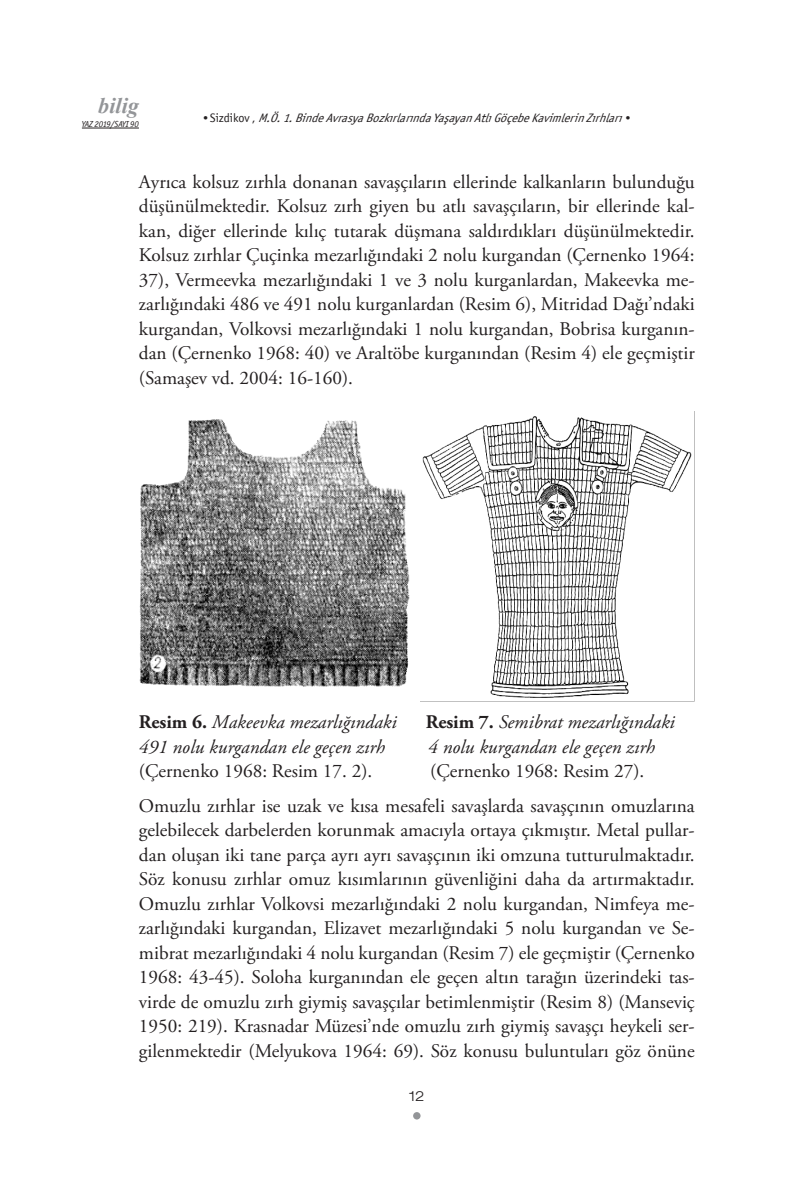
<style>
.page{position:relative;width:794px;height:1191px;background:#fff}
.page>*{position:absolute;margin:0;border:0;box-sizing:border-box;transform-origin:0 0}
.t1{font:italic 700 22.22px "Times New Roman";color:#939598}
.t2{font:19.25px/24.5px "Adobe Garamond Pro";color:#231f20;text-align:justify}
.t3{font:italic 19.25px "Adobe Garamond Pro";color:#231f20}
.t4{font:300 expanded 14px "Helvetica Neue LT Com";color:#231f20}
.t5{font:italic 12.25px "Officina San ITC";color:#231f20}
.t6{font:italic 8.75px "Officina San ITC";letter-spacing:-.02em;color:#231f20}
.s1{font-style:normal}
.s2{font-weight:700;font-style:normal}
</style>
<div class="page">
<hr style="left:82px;top:128px;width:57px;height:1px;background:#231f20">
<div style="left:413px;top:1112px;width:7px;height:7px;background:#939598;border-radius:50%"></div>
<img style="left:139px;top:419px;width:270px;height:268px">
<img style="left:422px;top:416px;width:270px;height:282px">
<p class="t1" style="left:98px;top:90px;width:42px">bilig</p>
<p class="t6" style="left:82px;top:119px;width:59px">YAZ 2019/SAYI 90</p>
<p class="t5" style="left:201px;top:111px;width:432px"><span class="s1">• S i z d i k o v ,</span> M.Ö.1.BindeAvrasyaBozkırlarındaYaşayanAtlıGöçebeKavimlerinZırhları<span class="s1">•</span></p>
<p class="t2" style="left:139px;top:170px;width:557px">Ayrıca kolsuz zırhla donanan savaşçıların ellerinde kalkanların bulunduğu düşünülmektedir. Kolsuz zırh giyen bu atlı savaşçıların, bir ellerinde kal&shy;kan, diğer ellerinde kılıç tutarak düşmana saldırdıkları düşünülmektedir.<br>Kolsuz zırhlar Çuçinka mezarlığındaki 2 nolu kurgandan (Çernenko 1964:<br>37), Vermeevka mezarlığındaki 1 ve 3 nolu kurganlardan, Makeevka me&shy;zarlığındaki 486 ve 491 nolu kurganlardan (Resim 6), Mitridad Dağı’ndaki kurgandan, Volkovsi mezarlığındaki 1 nolu kurgandan, Bobrisa kurganın&shy;dan (Çernenko 1968: 40) ve Araltöbe kurganından (Resim 4) ele geçmiştir (Samaşev vd. 2004: 16-160).</p>
<p class="t3" style="left:139px;top:710px;width:259px"><span class="s2">Resim 6.</span> Makeevka mezarlığındaki</p>
<p class="t3" style="left:426px;top:710px;width:251px"><span class="s2">Resim 7.</span> Semibrat mezarlığındaki</p>
<p class="t3" style="left:139px;top:735px;width:247px">491 nolu kurgandan ele geçen zırh</p>
<p class="t3" style="left:428px;top:735px;width:228px">4 nolu kurgandan ele geçen zırh</p>
<p class="t2" style="left:139px;top:759px;width:235px">(Çernenko 1968: Resim 17. 2).</p>
<p class="t2" style="left:139px;top:754px;width:557px;line-height:34.5px;text-indent:291px">(Çernenko 1968: Resim 27).<br>Omuzlu zırhlar ise uzak ve kısa mesafeli savaşlarda savaşçının omuzlarına</p>
<p class="t2" style="left:139px;top:818px;width:557px">gelebilecek darbelerden korunmak amacıyla ortaya çıkmıştır. Metal pullar&shy;dan oluşan iki tane parça ayrı ayrı savaşçının iki omzuna tutturulmaktadır.<br>Söz konusu zırhlar omuz kısımlarının güvenliğini daha da artırmaktadır.<br>Omuzlu zırhlar Volkovsi mezarlığındaki 2 nolu kurgandan, Nimfeya me&shy;zarlığındaki kurgandan, Elizavet mezarlığındaki 5 nolu kurgandan ve Se&shy;mibrat mezarlığındaki 4 nolu kurgandan (Resim 7) ele geçmiştir (Çernenko 1968: 43-45). Soloha kurganından ele geçen altın tarağın üzerindeki tas&shy;virde de omuzlu zırh giymiş savaşçılar betimlenmiştir (Resim 8) (Manseviç 1950: 219). Krasnadar Müzesi’nde omuzlu zırh giymiş savaşçı heykeli ser&shy;gilenmektedir (Melyukova 1964: 69). Söz konusu buluntuları göz önüne</p>
<p class="t4" style="left:409px;top:1087px;width:17px">12</p>
</div>
